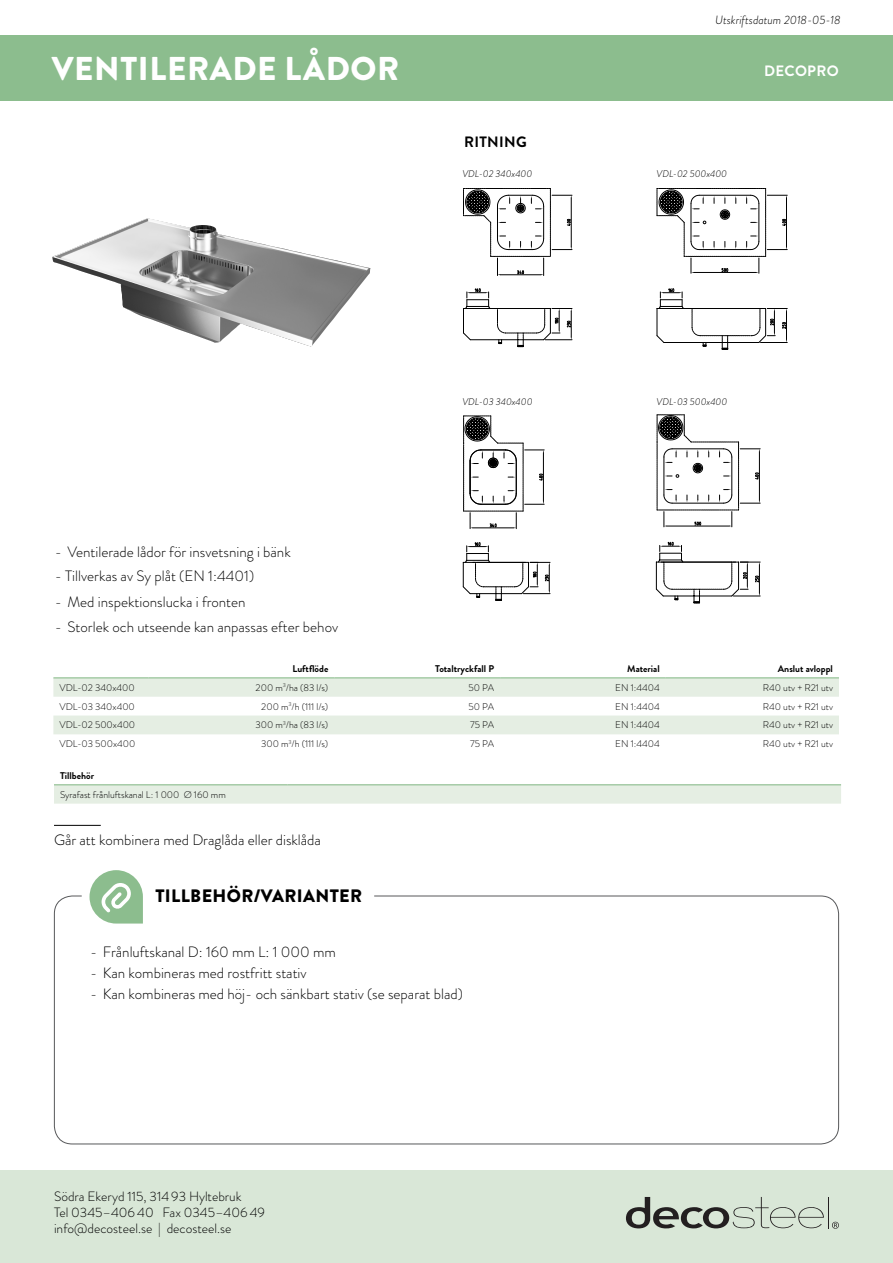
<style>
.page{position:relative;width:893px;height:1263px;background:#fff}
.page>*{position:absolute;margin:0;border:0;box-sizing:border-box;transform-origin:0 0}
.Produktnamn___art_nr{font:900 33px "Brandon Grotesque";letter-spacing:.02em;color:#fff}
.Produktnamn___art_nr-2{font:900 18px "Brandon Grotesque";letter-spacing:.02em;color:#000}
.Produktnamn___art_nr-3{font:300 15px "Brandon Grotesque";color:#000}
.Produktfakta{font:700 15px "Brandon Grotesque";letter-spacing:.02em;color:#fff}
.Produktnamn___art_nr-4{font:700 15px "Brandon Grotesque";letter-spacing:.02em;color:#000}
.t1{font:300 13.5px "Brandon Grotesque";color:#000}
.t2{font:italic 300 12px "Brandon Grotesque";color:#000}
.t3{font:300 9.75px "Brandon Grotesque";color:#000}
.t4{font:700 9.75px "Brandon Grotesque";color:#000}
.t5{font:italic 300 9.75px "Brandon Grotesque";color:#000}
</style>
<div class="page">
<div style="left:0;top:1170px;width:893px;height:93px;background:#d9e7d7"></div>
<div style="left:0;top:35px;width:893px;height:65px;background:#8cbd8e"></div>
<svg style="left:626px;top:1197px;width:198px;height:31px"></svg>
<hr style="left:828px;top:1197px;width:1px;height:31px;background:#231f20">
<svg style="left:832px;top:1222px;width:7px;height:7px"></svg>
<img style="left:52px;top:218px;width:318px;height:129px">
<svg style="left:463px;top:188px;width:110px;height:160px"></svg>
<svg style="left:462px;top:415px;width:89px;height:186px"></svg>
<svg style="left:656px;top:188px;width:132px;height:162px"></svg>
<svg style="left:655px;top:414px;width:106px;height:190px"></svg>
<svg style="left:90px;top:870px;width:53px;height:53px"></svg>
<div style="left:54px;top:896px;width:785px;height:248px;border:1px solid #57585a;border-radius:18px"></div>
<hr style="left:54px;top:825px;width:47px;height:1px;background:#000">
<svg style="left:53px;top:678px;width:786px;height:56px"></svg>
<hr style="left:53px;top:677px;width:95px;height:1px;background:#8cbd8e">
<hr style="left:148px;top:677px;width:186px;height:1px;background:#8cbd8e">
<hr style="left:334px;top:677px;width:166px;height:1px;background:#8cbd8e">
<hr style="left:500px;top:677px;width:166px;height:1px;background:#8cbd8e">
<hr style="left:666px;top:677px;width:173px;height:1px;background:#8cbd8e">
<svg style="left:54px;top:785px;width:787px;height:19px;background:#e3ede1"></svg>
<hr style="left:54px;top:784px;width:233px;height:1px;background:#8cbd8e">
<hr style="left:287px;top:784px;width:554px;height:1px;background:#8cbd8e">
<p class="Produktnamn___art_nr" style="left:52px;top:45px;width:349px">VENTILERADE LÅDOR</p>
<p class="t2" style="left:715px;top:11px;width:127px">Utskriftsdatum 2018-05-18</p>
<p class="Produktnamn___art_nr-4" style="left:464px;top:131px;width:64px">RITNING</p>
<p class="t5" style="left:462px;top:167px;width:71px">VDL-02 340x400</p>
<p class="t5" style="left:657px;top:167px;width:72px">VDL-02 500x400</p>
<p class="Produktfakta" style="left:764px;top:60px;width:76px">DECOPRO</p>
<p class="Produktnamn___art_nr-3" style="left:55px;top:542px;width:238px">- Ventilerade lådor för insvetsning i bänk</p>
<p class="Produktnamn___art_nr-3" style="left:55px;top:565px;width:201px">- Tillverkas av Sy plåt (EN 1:4401)</p>
<p class="Produktnamn___art_nr-3" style="left:55px;top:591px;width:192px">- Med inspektionslucka i fronten</p>
<p class="Produktnamn___art_nr-3" style="left:55px;top:617px;width:285px">- Storlek och utseende kan anpassas efter behov</p>
<p class="t5" style="left:462px;top:395px;width:72px">VDL-03 340x400</p>
<p class="t5" style="left:657px;top:395px;width:72px">VDL-03 500x400</p>
<p class="t4" style="left:293px;top:662px;width:37px">Luftflöde</p>
<p class="t4" style="left:435px;top:662px;width:60px">Totaltryckfall P</p>
<p class="t4" style="left:627px;top:662px;width:34px">Material</p>
<p class="t4" style="left:778px;top:662px;width:57px">Anslut avloppl</p>
<p class="t3" style="left:59px;top:681px;width:77px">VDL-02 340x400</p>
<p class="t3" style="left:256px;top:681px;width:74px">200 m<sup>3</sup>/ha (83 l/s)</p>
<p class="t3" style="left:469px;top:681px;width:27px">50 PA</p>
<p class="t3" style="left:615px;top:681px;width:46px">EN 1:4404</p>
<p class="t3" style="left:763px;top:681px;width:72px">R40 utv + R21 utv</p>
<p class="t3" style="left:59px;top:699px;width:77px">VDL-03 340x400</p>
<p class="t3" style="left:261px;top:699px;width:69px">200 m<sup>3</sup>/h (111 l/s)</p>
<p class="t3" style="left:469px;top:699px;width:27px">50 PA</p>
<p class="t3" style="left:615px;top:699px;width:46px">EN 1:4404</p>
<p class="t3" style="left:763px;top:699px;width:72px">R40 utv + R21 utv</p>
<p class="t3" style="left:59px;top:718px;width:77px">VDL-02 500x400</p>
<p class="t3" style="left:255px;top:718px;width:74px">300 m<sup>3</sup>/ha (83 l/s)</p>
<p class="t3" style="left:470px;top:718px;width:25px">75 PA</p>
<p class="t3" style="left:615px;top:718px;width:46px">EN 1:4404</p>
<p class="t3" style="left:763px;top:718px;width:72px">R40 utv + R21 utv</p>
<p class="t3" style="left:59px;top:737px;width:78px">VDL-03 500x400</p>
<p class="t3" style="left:261px;top:737px;width:69px">300 m<sup>3</sup>/h (111 l/s)</p>
<p class="t3" style="left:470px;top:737px;width:25px">75 PA</p>
<p class="t3" style="left:615px;top:737px;width:46px">EN 1:4404</p>
<p class="t3" style="left:763px;top:737px;width:72px">R40 utv + R21 utv</p>
<p class="t4" style="left:60px;top:769px;width:36px">Tillbehör</p>
<p class="t3" style="left:60px;top:788px;width:167px">Syrafast frånluftskanal L: 1 000 Ø 160 mm</p>
<p class="Produktnamn___art_nr-3" style="left:54px;top:830px;width:268px">Går att kombinera med Draglåda eller disklåda</p>
<p class="Produktnamn___art_nr-2" style="left:155px;top:883px;width:208px">TILLBEHÖR/VARIANTER</p>
<p class="Produktnamn___art_nr-3" style="left:90px;top:941px;width:247px">- Frånluftskanal D: 160 mm L: 1 000 mm</p>
<p class="Produktnamn___art_nr-3" style="left:90px;top:962px;width:218px">- Kan kombineras med rostfritt stativ</p>
<p class="Produktnamn___art_nr-3" style="left:90px;top:983px;width:374px">- Kan kombineras med höj- och sänkbart stativ (se separat blad)</p>
<p class="t1" style="left:54px;top:1187px;width:189px">Södra Ekeryd 115, 314 93 Hyltebruk</p>
<p class="t1" style="left:54px;top:1203px;width:213px">Tel 0345–406 40 Fax 0345–406 49</p>
<p class="t1" style="left:54px;top:1219px;width:179px">info@decosteel.se | decosteel.se</p>
</div>
